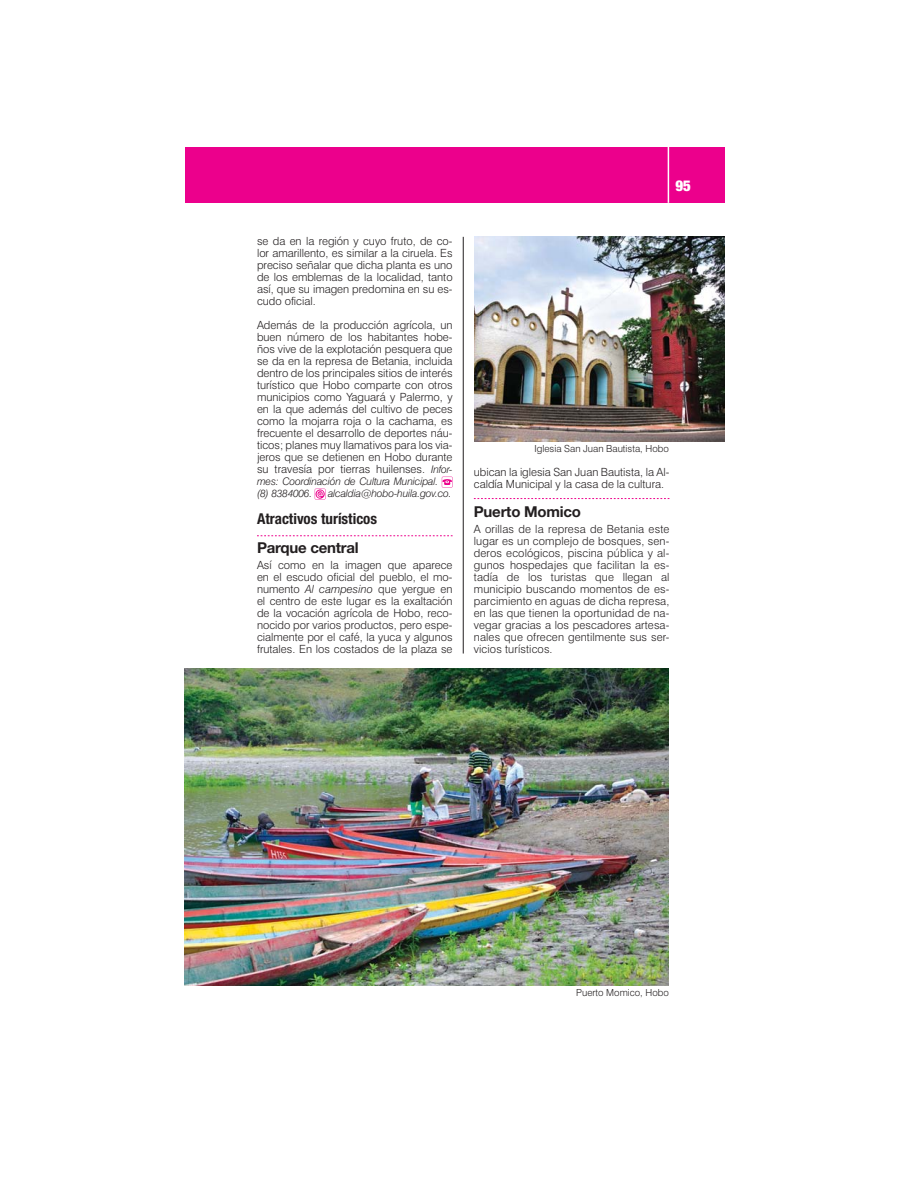
<style>
.page{position:relative;width:918px;height:1188px;background:#fff}
.page>*{position:absolute;margin:0;border:0;box-sizing:border-box;transform-origin:0 0}
.t1{font:700 15px "Helvetica Neue";letter-spacing:-.015em;color:#231f20}
.t2{font:700 condensed 15px "Helvetica Neue LT Pro";color:#231f20}
.t3{font:900 condensed 15px "Helvetica Neue";color:#fff}
.t4{font:300 11.25px/12px "Swiss 721 BT";color:#231f20;text-align:justify}
.t5{font:italic 300 10.5px/12px "Swiss 721 BT";letter-spacing:-.015em;color:#231f20}
.t6{font:300 9.75px "Swiss 721 BT";color:#231f20}
.s1{font-style:italic;font-size:10.5px}
.s2{font-style:italic}
</style>
<div class="page">
<div style="left:185px;top:148px;width:540px;height:55px;background:#ec008c"></div>
<hr style="left:668px;top:140px;width:1px;height:63px;background:#fff">
<svg style="left:442px;top:477px;width:11px;height:11px"></svg>
<svg style="left:315px;top:489px;width:11px;height:11px"></svg>
<img style="left:185px;top:668px;width:484px;height:317px">
<hr style="left:463px;top:237px;width:1px;height:417px;background:#231f20">
<svg style="left:257px;top:536px;width:196px;height:1px"></svg>
<svg style="left:474px;top:498px;width:195px;height:1px"></svg>
<img style="left:474px;top:237px;width:251px;height:205px">
<p class="t4" style="left:257px;top:237px;width:197px">se da en la región y cuyo fruto, de co&shy;lor amarillento, es similar a la ciruela. Es preciso señalar que dicha planta es uno de los emblemas de la localidad, tanto así, que su imagen predomina en su es&shy;cudo oficial.</p>
<p class="t4" style="left:257px;top:321px;width:197px">Además de la producción agrícola, un buen número de los habitantes hobe&shy;ños vive de la explotación pesquera que se da en la represa de Betania, incluida dentro de los principales sitios de interés turístico que Hobo comparte con otros municipios como Yaguará y Palermo, y en la que además del cultivo de peces como la mojarra roja o la cachama, es frecuente el desarrollo de deportes náu&shy;ticos; planes muy llamativos para los via&shy;jeros que se detienen en Hobo durante su travesía por tierras huilenses. <span class="s1">Infor-</span></p>
<p class="t5" style="left:257px;top:477px;width:183px">mes: Coordinación de Cultura Municipal. (8) 8384006.</p>
<p class="t5" style="left:328px;top:489px;width:125px">alcaldia@hobo-huila.gov.co.</p>
<h1 class="t2" style="left:257px;top:514px;width:122px">Atractivos turísticos</h1>
<h1 class="t1" style="left:257px;top:542px;width:103px">Parque central</h1>
<p class="t4" style="left:257px;top:561px;width:197px">Así como en la imagen que aparece en el escudo oficial del pueblo, el mo&shy;numento <span class="s2">Al campesino</span> que yergue en el centro de este lugar es la exaltación de la vocación agrícola de Hobo, reco&shy;nocido por varios productos, pero espe&shy;cialmente por el café, la yuca y algunos frutales. En los costados de la plaza se</p>
<h1 class="t3" style="left:675px;top:180px;width:17px">95</h1>
<p class="t6" style="left:534px;top:445px;width:136px">Iglesia San Juan Bautista, Hobo</p>
<p class="t4" style="left:474px;top:467px;width:197px">ubican la iglesia San Juan Bautista, la Al&shy;caldía Municipal y la casa de la cultura.</p>
<h1 class="t1" style="left:474px;top:506px;width:109px">Puerto Momico</h1>
<p class="t4" style="left:474px;top:524px;width:197px">A orillas de la represa de Betania este lugar es un complejo de bosques, sen&shy;deros ecológicos, piscina pública y al&shy;gunos hospedajes que facilitan la es&shy;tadía de los turistas que llegan al municipio buscando momentos de es&shy;parcimiento en aguas de dicha represa, en las que tienen la oportunidad de na&shy;vegar gracias a los pescadores artesa&shy;nales que ofrecen gentilmente sus ser&shy;vicios turísticos.</p>
<p class="t6" style="left:576px;top:989px;width:94px">Puerto Momico, Hobo</p>
</div>
